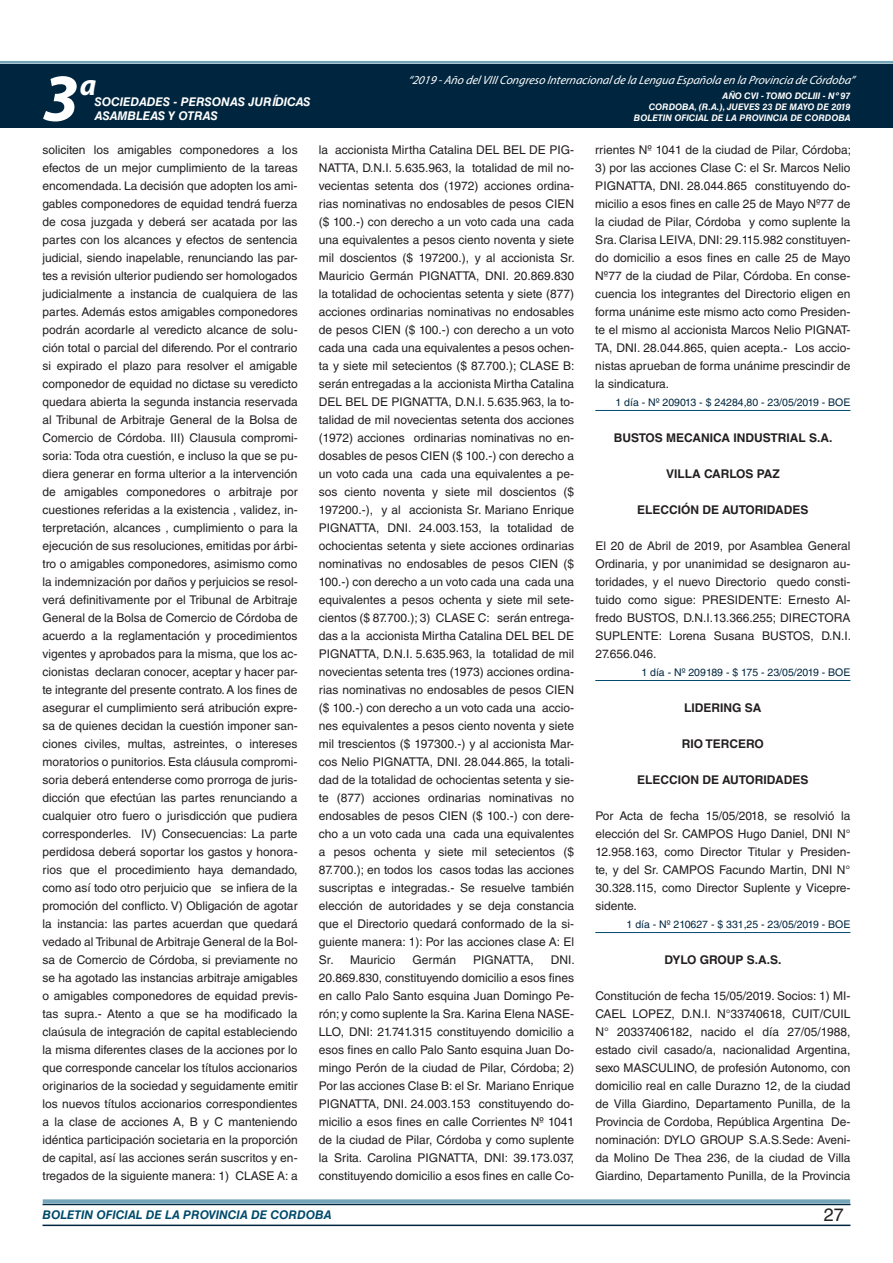
<style>
.page{position:relative;width:893px;height:1263px;background:#fff}
.page>*{position:absolute;margin:0;border:0;box-sizing:border-box;transform-origin:0 0}
.t1{font:italic 700 67.5px "Myriad Pro";color:#fff}
.t2{font:italic 700 30px "Myriad Pro";color:#fff}
.t3{font:18px "Helvetica LT Std";color:#231f20}
.t4{font:12px/18px "Helvetica LT Std";color:#231f20;text-align:justify}
.t5{font:700 12px "Helvetica LT Std";color:#231f20}
.t6{font:italic 12px "Myriad Pro";color:#fff}
.t7{font:italic 700 12px "Helvetica LT Std";color:#fff}
.t8{font:italic 700 12px "Helvetica LT Std";color:#004b6c}
.t9{font:10.5px "Helvetica LT Std";color:#00263f}
.t10{font:italic 700 9px/10.8px "Helvetica LT Std";color:#fff;text-align:right}
</style>
<div class="page">
<div style="left:0;top:61px;width:893px;height:6px;background:#fff;opacity:.75"></div>
<div style="left:0;top:64px;width:893px;height:64px;background:#00263f"></div>
<hr style="left:43px;top:1224px;width:807px;height:2px;background:#00263f">
<div style="left:42px;top:1198px;width:809px;height:8px;background:#fff;opacity:.75"></div>
<hr style="left:595px;top:410px;width:255px;height:1px;background:#004b6c">
<hr style="left:595px;top:680px;width:255px;height:1px;background:#004b6c">
<hr style="left:595px;top:932px;width:255px;height:1px;background:#004b6c">
<h2 class="t2" style="left:80px;top:66px;width:18px">a</h2>
<p class="t6" style="left:408px;top:72px;width:448px">“2019 -Año delVIIICongreso Internacionalde la Lengua Esp añola en la Provincia de Córdoba”</p>
<h1 class="t1" style="left:43px;top:54px;width:38px">3</h1>
<p class="t10" style="left:634px;top:91px;width:218px">AÑO CVI - TOMO DCLIII - Nº 97<br>CORDOBA, (R.A.), JUEVES 23 DE MAYO DE 2019<br>BOLETIN OFICIAL DE LA PROVINCIA DE CORDOBA</p>
<p class="t7" style="left:95px;top:94px;width:217px">SOCIEDADES - PERSONAS JURÍDICAS</p>
<p class="t7" style="left:95px;top:109px;width:125px">ASAMBLEAS Y OTRAS</p>
<p class="t4" style="left:43px;top:141px;width:257px">soliciten los amigables componedores a los efectos de un mejor cumplimiento de la tareas encomendada. La decisión que adopten los ami&shy;gables componedores de equidad tendrá fuerza de cosa juzgada y deberá ser acatada por las partes con los alcances y efectos de sentencia judicial, siendo inapelable, renunciando las par&shy;tes a revisión ulterior pudiendo ser homologados judicialmente a instancia de cualquiera de las partes. Además estos amigables componedores podrán acordarle al veredicto alcance de solu&shy;ción total o parcial del diferendo. Por el contrario si expirado el plazo para resolver el amigable componedor de equidad no dictase su veredicto quedara abierta la segunda instancia reservada al Tribunal de Arbitraje General de la Bolsa de Comercio de Córdoba. III) Clausula compromi&shy;soria: Toda otra cuestión, e incluso la que se pu&shy;diera generar en forma ulterior a la intervención de amigables componedores o arbitraje por cuestiones referidas a la existencia , validez, in&shy;terpretación, alcances , cumplimiento o para la ejecución de sus resoluciones, emitidas por árbi&shy;tro o amigables componedores, asimismo como la indemnización por daños y perjuicios se resol&shy;verá definitivamente por el Tribunal de Arbitraje General de la Bolsa de Comercio de Córdoba de acuerdo a la reglamentación y procedimientos vigentes y aprobados para la misma, que los ac&shy;cionistas declaran conocer, aceptar y hacer par&shy;te integrante del presente contrato. A los fines de asegurar el cumplimiento será atribución expre&shy;sa de quienes decidan la cuestión imponer san&shy;ciones civiles, multas, astreintes, o intereses moratorios o punitorios. Esta cláusula compromi&shy;soria deberá entenderse como prorroga de juris&shy;dicción que efectúan las partes renunciando a cualquier otro fuero o jurisdicción que pudiera corresponderles. IV) Consecuencias: La parte perdidosa deberá soportar los gastos y honora&shy;rios que el procedimiento haya demandado, como así todo otro perjuicio que se infiera de la promoción del conflicto. V) Obligación de agotar la instancia: las partes acuerdan que quedará vedado al Tribunal de Arbitraje General de la Bol&shy;sa de Comercio de Córdoba, si previamente no se ha agotado las instancias arbitraje amigables o amigables componedores de equidad previs&shy;tas supra.- Atento a que se ha modificado la claúsula de integración de capital estableciendo la misma diferentes clases de la acciones por lo que corresponde cancelar los títulos accionarios originarios de la sociedad y seguidamente emitir los nuevos títulos accionarios correspondientes a la clase de acciones A, B y C manteniendo idéntica participación societaria en la proporción de capital, así las acciones serán suscritos y en&shy;tregados de la siguiente manera: 1) CLASE A: a</p>
<p class="t4" style="left:319px;top:141px;width:257px">la accionista Mirtha Catalina DEL BEL DE PIG-NATTA, D.N.I. 5.635.963, la totalidad de mil no&shy;vecientas setenta dos (1972) acciones ordina&shy;rias nominativas no endosables de pesos CIEN ($ 100.-) con derecho a un voto cada una cada una equivalentes a pesos ciento noventa y siete mil doscientos ($ 197200.), y al accionista Sr.<br>Mauricio Germán PIGNATTA, DNI. 20.869.830 la totalidad de ochocientas setenta y siete (877) acciones ordinarias nominativas no endosables de pesos CIEN ($ 100.-) con derecho a un voto cada una cada una equivalentes a pesos ochen&shy;ta y siete mil setecientos ($ 87.700.); CLASE B: serán entregadas a la accionista Mirtha Catalina DEL BEL DE PIGNATTA, D.N.I. 5.635.963, la to&shy;talidad de mil novecientas setenta dos acciones (1972) acciones ordinarias nominativas no en&shy;dosables de pesos CIEN ($ 100.-) con derecho a un voto cada una cada una equivalentes a pe&shy;sos ciento noventa y siete mil doscientos ($ 197200.-), y al accionista Sr. Mariano Enrique PIGNATTA, DNI. 24.003.153, la totalidad de ochocientas setenta y siete acciones ordinarias nominativas no endosables de pesos CIEN ($ 100.-) con derecho a un voto cada una cada una equivalentes a pesos ochenta y siete mil sete&shy;cientos ($ 87.700.); 3) CLASE C: serán entrega&shy;das a la accionista Mirtha Catalina DEL BEL DE PIGNATTA, D.N.I. 5.635.963, la totalidad de mil novecientas setenta tres (1973) acciones ordina&shy;rias nominativas no endosables de pesos CIEN ($ 100.-) con derecho a un voto cada una accio&shy;nes equivalentes a pesos ciento noventa y siete mil trescientos ($ 197300.-) y al accionista Mar&shy;cos Nelio PIGNATTA, DNI. 28.044.865, la totali&shy;dad de la totalidad de ochocientas setenta y sie&shy;te (877) acciones ordinarias nominativas no endosables de pesos CIEN ($ 100.-) con dere&shy;cho a un voto cada una cada una equivalentes a pesos ochenta y siete mil setecientos ($ 87.700.); en todos los casos todas las acciones suscriptas e integradas.- Se resuelve también elección de autoridades y se deja constancia que el Directorio quedará conformado de la si&shy;guiente manera: 1): Por las acciones clase A: El Sr. Mauricio</p>
<p class="t4" style="left:413px;top:951px;width:45px">Germán</p>
<p class="t4" style="left:473px;top:951px;width:62px">PIGNATTA,</p>
<p class="t4" style="left:319px;top:951px;width:257px;text-indent:232px">DNI.<br>20.869.830, constituyendo domicilio a esos fines en callo Palo Santo esquina Juan Domingo Pe&shy;rón; y como suplente la Sra. Karina Elena NASE-LLO, DNI: 21.741.315 constituyendo domicilio a esos fines en callo Palo Santo esquina Juan Do&shy;mingo Perón de la ciudad de Pilar, Córdoba; 2)<br>Por las acciones Clase B: el Sr. Mariano Enrique PIGNATTA, DNI. 24.003.153 constituyendo do&shy;micilio a esos fines en calle Corrientes Nº 1041 de la ciudad de Pilar, Córdoba y como suplente la Srita. Carolina PIGNATTA, DNI: 39.173.037, constituyendo domicilio a esos fines en calle Co-</p>
<p class="t4" style="left:595px;top:141px;width:257px">rrientes Nº 1041 de la ciudad de Pilar, Córdoba;</p>
<p class="t4" style="left:595px;top:159px;width:257px">3) por las acciones Clase C: el Sr. Marcos Nelio PIGNATTA, DNI. 28.044.865 constituyendo do&shy;micilio a esos fines en calle 25 de Mayo Nº77 de la ciudad de Pilar, Córdoba y como suplente la Sra. Clarisa LEIVA, DNI: 29.115.982 constituyen&shy;do domicilio a esos fines en calle 25 de Mayo Nº77 de la ciudad de Pilar, Córdoba. En conse&shy;cuencia los integrantes del Directorio eligen en forma unánime este mismo acto como Presiden&shy;te el mismo al accionista Marcos Nelio PIGNAT-TA, DNI. 28.044.865, quien acepta.- Los accio&shy;nistas aprueban de forma unánime prescindir de la sindicatura.</p>
<p class="t9" style="left:615px;top:396px;width:236px">1 día - Nº 209013 - $ 24284,80 - 23/05/2019 - BOE</p>
<p class="t5" style="left:614px;top:430px;width:9px">BUS</p>
<p class="t5" style="left:639px;top:430px;width:103px">TOS MECANICA INDUS</p>
<p class="t5" style="left:770px;top:430px;width:64px">TRIAL S.A.</p>
<p class="t5" style="left:666px;top:466px;width:64px">VILLA CARLOS</p>
<p class="t5" style="left:757px;top:466px;width:24px">PAZ</p>
<p class="t5" style="left:637px;top:502px;width:173px">ELECCIÓN DE AUTORIDADES</p>
<p class="t4" style="left:595px;top:537px;width:257px">El 20 de Abril de 2019, por Asamblea General Ordinaria, y por unanimidad se designaron au&shy;toridades, y el nuevo Directorio quedo consti&shy;tuido como sigue: PRESIDENTE: Ernesto Al&shy;fredo BUSTOS, D.N.I.13.366.255; DIRECTORA SUPLENTE: Lorena Susana BUSTOS, D.N.I.<br>27.656.046.</p>
<p class="t9" style="left:641px;top:666px;width:210px">1 día - Nº 209189 - $ 175 - 23/05/2019 - BOE</p>
<p class="t5" style="left:684px;top:700px;width:8px">LIDERING</p>
<p class="t5" style="left:745px;top:700px;width:18px">SA</p>
<p class="t5" style="left:682px;top:736px;width:8px">RIO</p>
<p class="t5" style="left:705px;top:736px;width:42px">TERCERO</p>
<p class="t5" style="left:637px;top:772px;width:9px">ELE</p>
<p class="t5" style="left:661px;top:772px;width:25px">CCION</p>
<p class="t5" style="left:703px;top:772px;width:52px">DE AU TORID</p>
<p class="t5" style="left:775px;top:772px;width:18px">ADES</p>
<p class="t4" style="left:595px;top:807px;width:257px">Por Acta de fecha 15/05/2018, se resolvió la elección del Sr. CAMPOS Hugo Daniel, DNI N° 12.958.163, como Director Titular y Presiden&shy;te, y del Sr. CAMPOS Facundo Martin, DNI N° 30.328.115, como Director Suplente y Vicepre&shy;sidente.</p>
<p class="t9" style="left:627px;top:918px;width:225px">1 día - Nº 210627 - $ 331,25 - 23/05/2019 - BOE</p>
<p class="t5" style="left:665px;top:952px;width:45px">DYLO GROU</p>
<p class="t5" style="left:736px;top:952px;width:48px">P S.A.S.</p>
<p class="t4" style="left:595px;top:987px;width:257px">Constitución de fecha 15/05/2019. Socios: 1) MI-CAEL LOPEZ, D.N.I. N°33740618, CUIT/CUIL N° 20337406182, nacido el día 27/05/1988, estado civil casado/a, nacionalidad Argentina, sexo MASCULINO, de profesión Autonomo, con domicilio real en calle Durazno 12, de la ciudad de Villa Giardino, Departamento Punilla, de la Provincia de Cordoba, República Argentina De&shy;nominación: DYLO GROUP S.A.S.Sede: Aveni&shy;da Molino De Thea 236, de la ciudad de Villa Giardino, Departamento Punilla, de la Provincia</p>
<p class="t8" style="left:43px;top:1208px;width:290px">BOLETIN OFICIAL DE LA PROVINCIA DE CORDOBA</p>
<h3 class="t3" style="left:824px;top:1204px;width:22px">27</h3>
</div>
